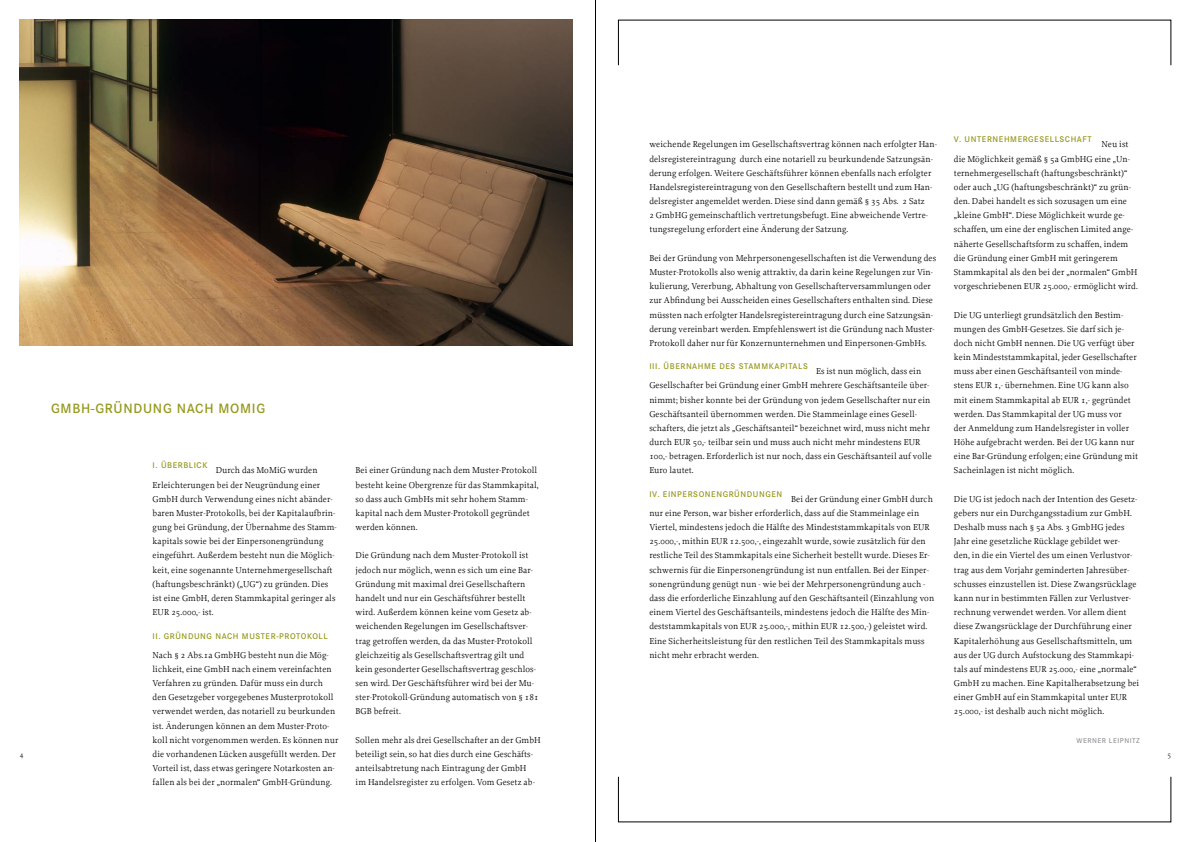
<style>
.page{position:relative;width:1191px;height:842px;background:#fff}
.page>*{position:absolute;margin:0;border:0;box-sizing:border-box;transform-origin:0 0}
.G__Überschrift_1{font:600 14px "Corporate S";letter-spacing:.05em;color:#96991d}
.G__Text{font:9px/14.2px "Proforma";letter-spacing:.01em;color:#000}
.G__Text-2{font:600 8.6px "Corporate S";letter-spacing:.07em;color:#96991d}
.t1{font:7.5px "Proforma";color:#000}
.G__Autorenverweis{font:600 7.3px "Corporate S";color:#97989a}
</style>
<div class="page">
<hr style="left:595px;top:0;width:1px;height:842px;background:#000">
<img style="left:20px;top:20px;width:553px;height:326px">
<p class="G__Text-2" style="left:954px;top:135px;width:139px">V. UNTERNEHMERGESELLSCHAFT</p>
<p class="G__Text" style="left:954px;top:137px;width:185px;text-indent:148px">Neu ist die Möglichkeit gemäß § 5a GmbHG eine „Un&shy;ternehmergesellschaft (haftungsbeschränkt)“ oder auch „UG (haftungsbeschränkt)“ zu grün&shy;den. Dabei handelt es sich sozusagen um eine „kleine GmbH“. Diese Möglichkeit wurde ge&shy;schaffen, um eine der englischen Limited ange&shy;näherte Gesellschaftsform zu schaffen, indem die Gründung einer GmbH mit geringerem Stammkapital als den bei der „normalen“ GmbH vorgeschriebenen EUR 25.000,- ermöglicht wird.</p>
<p class="G__Text" style="left:954px;top:307px;width:186px">Die UG unterliegt grundsätzlich den Bestim&shy;mungen des GmbH-Gesetzes. Sie darf sich je&shy;doch nicht GmbH nennen. Die UG verfügt über kein Mindeststammkapital, jeder Gesellschafter muss aber einen Geschäftsanteil von minde&shy;stens EUR 1,- übernehmen. Eine UG kann also mit einem Stammkapital ab EUR 1,- gegründet werden. Das Stammkapital der UG muss vor<br>der Anmeldung zum Handelsregister in voller Höhe aufgebracht werden. Bei der UG kann nur eine Bar-Gründung erfolgen; eine Gründung mit Sacheinlagen ist nicht möglich.</p>
<p class="G__Text" style="left:954px;top:492px;width:187px">Die UG ist jedoch nach der Intention des Gesetz&shy;gebers nur ein Durchgangsstadium zur GmbH.<br>Deshalb muss nach § 5a Abs. 3 GmbHG jedes Jahr eine gesetzliche Rücklage gebildet wer-<br>den, in die ein Viertel des um einen Verlustvor&shy;trag aus dem Vorjahr geminderten Jahresüber&shy;schusses einzustellen ist. Diese Zwangsrücklage kann nur in bestimmten Fällen zur Verlustver&shy;rechnung verwendet werden. Vor allem dient diese Zwangsrücklage der Durchführung einer Kapitalerhöhung aus Gesellschaftsmitteln, um aus der UG durch Aufstockung des Stammkapi&shy;tals auf mindestens EUR 25.000,- eine „normale“ GmbH zu machen. Eine Kapitalherabsetzung bei einer GmbH auf ein Stammkapital unter EUR 25.000,- ist deshalb auch nicht möglich.</p>
<p class="G__Autorenverweis" style="left:1076px;top:736px;width:6px">WERNER</p>
<p class="G__Autorenverweis" style="left:1109px;top:736px;width:5px">LEIPNITZ</p>
<p class="G__Text" style="left:649px;top:137px;width:289px">weichende Regelungen im Gesellschaftsvertrag können nach erfolgter Han&shy;delsregistereintragung durch eine notariell zu beurkundende Satzungsän&shy;derung erfolgen. Weitere Geschäftsführer können ebenfalls nach erfolgter Handelsregistereintragung von den Gesellschaftern bestellt und zum Han&shy;delsregister angemeldet werden. Diese sind dann gemäß § 35 Abs. 2 Satz<br>2 GmbHG gemeinschaftlich vertretungsbefugt. Eine abweichende Vertre&shy;tungsregelung erfordert eine Änderung der Satzung.</p>
<p class="G__Text" style="left:649px;top:251px;width:288px">Bei der Gründung von Mehrpersonengesellschaften ist die Verwendung des Muster-Protokolls also wenig attraktiv, da darin keine Regelungen zur Vin&shy;kulierung, Vererbung, Abhaltung von Gesellschafterversammlungen oder zur Abfindung bei Ausscheiden eines Gesellschafters enthalten sind. Diese müssten nach erfolgter Handelsregistereintragung durch eine Satzungsän&shy;derung vereinbart werden. Empfehlenswert ist die Gründung nach Muster-Protokoll daher nur für Konzernunternehmen und Einpersonen-GmbHs.</p>
<p class="G__Text-2" style="left:649px;top:361px;width:160px">III . ÜBERNAHME DES STAMMKAPITALS</p>
<p class="G__Text" style="left:649px;top:364px;width:284px;text-indent:167px">Es ist nun möglich, dass ein Gesellschafter bei Gründung einer GmbH mehrere Geschäftsanteile über&shy;nimmt; bisher konnte bei der Gründung von jedem Gesellschafter nur ein Geschäftsanteil übernommen werden. Die Stammeinlage eines Gesell&shy;schafters, die jetzt als „Geschäftsanteil“ bezeichnet wird, muss nicht mehr durch EUR 50,- teilbar sein und muss auch nicht mehr mindestens EUR 100,- betragen. Erforderlich ist nur noch, dass ein Geschäftsanteil auf volle Euro lautet.</p>
<p class="G__Text-2" style="left:649px;top:489px;width:134px">IV. EINPERSONENGRÜNDUNGEN</p>
<p class="G__Text" style="left:649px;top:492px;width:286px;text-indent:142px">Bei der Gründung einer GmbH durch nur eine Person, war bisher erforderlich, dass auf die Stammeinlage ein Viertel, mindestens jedoch die Hälfte des Mindeststammkapitals von EUR 25.000,-, mithin EUR 12.500,-, eingezahlt wurde, sowie zusätzlich für den restliche Teil des Stammkapitals eine Sicherheit bestellt wurde. Dieses Er&shy;schwernis für die Einpersonengründung ist nun entfallen. Bei der Einper&shy;sonengründung genügt nun - wie bei der Mehrpersonengründung auch - dass die erforderliche Einzahlung auf den Geschäftsanteil (Einzahlung von einem Viertel des Geschäftsanteils, mindestens jedoch die Hälfte des Min&shy;deststammkapitals von EUR 25.000,-, mithin EUR 12.500,-) geleistet wird.<br>Eine Sicherheitsleistung für den restlichen Teil des Stammkapitals muss nicht mehr erbracht werden.</p>
<p class="G__Überschrift_1" style="left:51px;top:400px;width:214px">GMBH-GRÜNDUNG NACH MOM IG</p>
<p class="G__Text-2" style="left:153px;top:461px;width:56px">I. ÜBERBLICK</p>
<p class="G__Text" style="left:153px;top:463px;width:186px;text-indent:63px">Durch das MoMiG wurden Erleichterungen bei der Neugründung einer GmbH durch Verwendung eines nicht abänder&shy;baren Muster-Protokolls, bei der Kapitalaufbrin&shy;gung bei Gründung, der Übernahme des Stamm&shy;kapitals sowie bei der Einpersonengründung eingeführt. Außerdem besteht nun die Möglich&shy;keit, eine sogenannte Unternehmergesellschaft (haftungsbeschränkt) („UG“) zu gründen. Dies ist eine GmbH, deren Stammkapital geringer als EUR 25.000,- ist.</p>
<p class="G__Text-2" style="left:153px;top:631px;width:177px">II . GRÜNDUNG NACH M USTER-PROTOKOLL</p>
<p class="G__Text" style="left:153px;top:647px;width:187px">Nach § 2 Abs.1a GmbHG besteht nun die Mög&shy;lichkeit, eine GmbH nach einem vereinfachten Verfahren zu gründen. Dafür muss ein durch den Gesetzgeber vorgegebenes Musterprotokoll verwendet werden, das notariell zu beurkunden ist. Änderungen können an dem Muster-Proto&shy;koll nicht vorgenommen werden. Es können nur die vorhandenen Lücken ausgefüllt werden. Der Vorteil ist, dass etwas geringere Notarkosten an&shy;fallen als bei der „normalen“ GmbH-Gründung.</p>
<p class="G__Text" style="left:355px;top:463px;width:185px">Bei einer Gründung nach dem Muster-Protokoll besteht keine Obergrenze für das Stammkapital, so dass auch GmbHs mit sehr hohem Stamm&shy;kapital nach dem Muster-Protokoll gegründet werden können.</p>
<p class="G__Text" style="left:355px;top:548px;width:184px">Die Gründung nach dem Muster-Protokoll ist jedoch nur möglich, wenn es sich um eine Bar-Gründung mit maximal drei Gesellschaftern handelt und nur ein Geschäftsführer bestellt wird. Außerdem können keine vom Gesetz ab&shy;weichenden Regelungen im Gesellschaftsver&shy;trag getroffen werden, da das Muster-Protokoll gleichzeitig als Gesellschaftsvertrag gilt und kein gesonderter Gesellschaftsvertrag geschlos&shy;sen wird. Der Geschäftsführer wird bei der Mu&shy;ster-Protokoll-Gründung automatisch von § 181<br>BGB befreit.</p>
<p class="G__Text" style="left:355px;top:733px;width:187px">Sollen mehr als drei Gesellschafter an der GmbH beteiligt sein, so hat dies durch eine Geschäfts&shy;anteilsabtretung nach Eintragung der GmbH<br>im Handelsregister zu erfolgen. Vom Gesetz ab-</p>
<p class="t1" style="left:20px;top:750px;width:5px">4</p>
<p class="t1" style="left:1167px;top:750px;width:5px">5</p>
</div>
